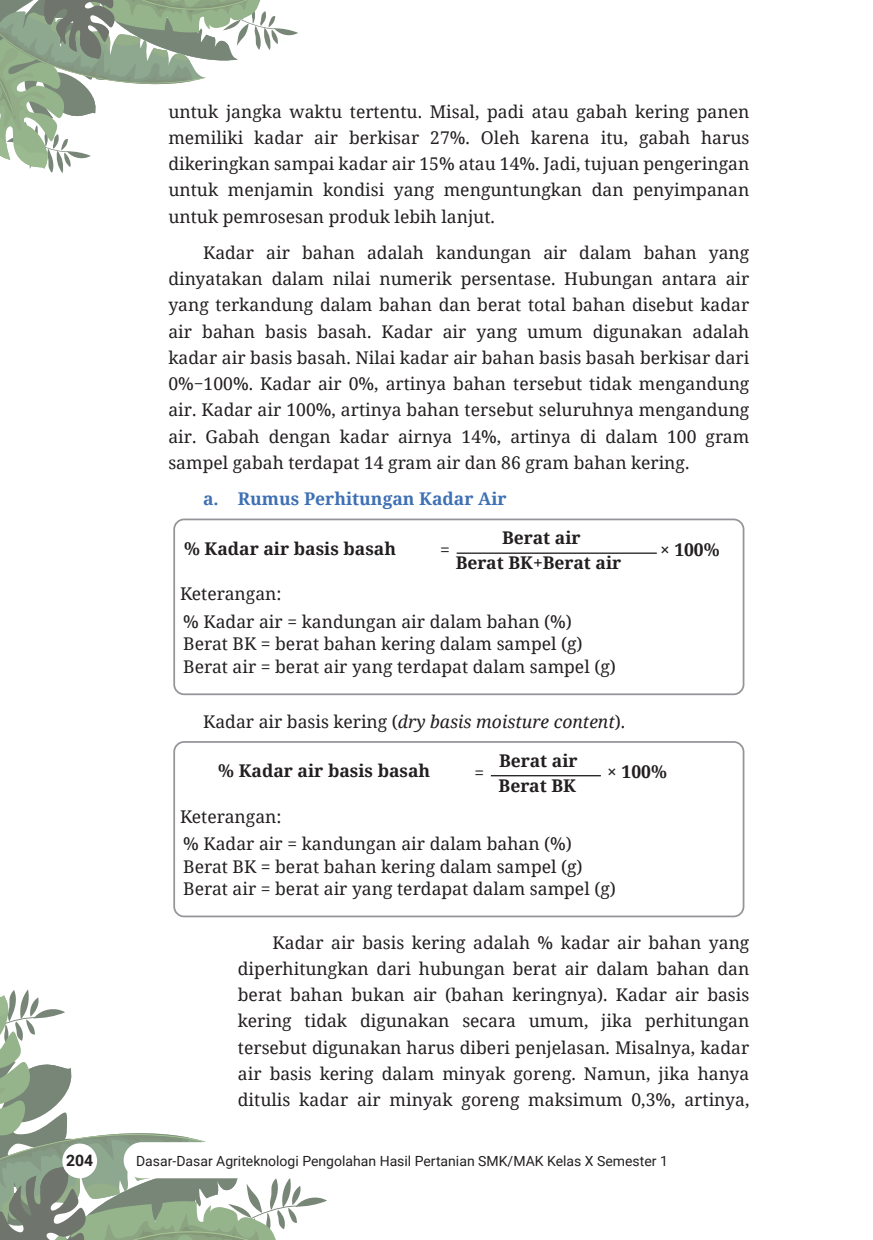
<style>
.page{position:relative;width:873px;height:1240px;background:#fff}
.page>*{position:absolute;margin:0;border:0;box-sizing:border-box;transform-origin:0 0}
._3_isi{font:17.5px/26.2px "Noto Serif";color:#231f20;text-align:justify}
._4_isi{font:17.5px/26.2px "Noto Serif";color:#231f20;text-align:justify}
._3a_isi{font:17.5px/26.2px "Noto Serif";color:#231f20;text-align:justify}
._3_nomor{font:17.5px "Noto Serif";color:#231f20}
._1a_isi{font:700 17.5px "Noto Serif";color:#231f20}
._3_isi-2{font:italic 17.5px "Noto Serif";color:#231f20}
.t1{font:700 17.5px "Noto Serif";color:#3e70b4}
._1a_isi-2{font:17.5px "Noto Serif";color:#231f20}
.t2{font:700 15.75px "Roboto";color:#231f20}
.t3{font:14px "Roboto";color:#231f20}
.s1{font-style:normal}
</style>
<div class="page">
<hr style="left:456px;top:552px;width:200px;height:1px;background:#231f20">
<div style="left:173px;top:518px;width:571px;height:177px;border:2px solid #939598;border-radius:10px"></div>
<hr style="left:490px;top:775px;width:110px;height:1px;background:#231f20">
<div style="left:173px;top:741px;width:571px;height:176px;border:2px solid #939598;border-radius:10px"></div>
<svg style="left:0;top:0;width:298px;height:173px"></svg>
<svg style="left:0;top:989px;width:327px;height:251px"></svg>
<p class="_3a_isi" style="left:168px;top:97px;width:582px">untuk jangka waktu tertentu. Misal, padi atau gabah kering panen memiliki kadar air berkisar 27%. Oleh karena itu, gabah harus dikeringkan sampai kadar air 15% atau 14%. Jadi, tujuan pengeringan untuk menjamin kondisi yang menguntungkan dan penyimpanan untuk pemrosesan produk lebih lanjut.</p>
<p class="_3_isi" style="left:168px;top:238px;width:582px;text-indent:35px">Kadar air bahan adalah kandungan air dalam bahan yang dinyatakan dalam nilai numerik persentase. Hubungan antara air yang terkandung dalam bahan dan berat total bahan disebut kadar air bahan basis basah. Kadar air yang umum digunakan adalah kadar air basis basah. Nilai kadar air bahan basis basah berkisar dari 0%−100%. Kadar air 0%, artinya bahan tersebut tidak mengandung air. Kadar air 100%, artinya bahan tersebut seluruhnya mengandung air. Gabah dengan kadar airnya 14%, artinya di dalam 100 gram sampel gabah terdapat 14 gram air dan 86 gram bahan kering.</p>
<p class="t1" style="left:203px;top:486px;width:305px">a. Rumus Perhitungan Kadar Air</p>
<p class="_1a_isi" style="left:184px;top:536px;width:213px">% Kadar air basis basah</p>
<p class="_1a_isi-2" style="left:440px;top:537px;width:11px">=</p>
<p class="_1a_isi" style="left:502px;top:525px;width:80px">Berat air</p>
<p class="_1a_isi" style="left:659px;top:537px;width:61px">× 100%</p>
<p class="_1a_isi" style="left:455px;top:550px;width:167px">Berat BK+Berat air</p>
<p class="_3_isi" style="left:180px;top:580px;width:103px">Keterangan:</p>
<p class="_3_nomor" style="left:183px;top:609px;width:390px">% Kadar air = kandungan air dalam bahan (%)</p>
<p class="_3_nomor" style="left:183px;top:632px;width:400px">Berat BK = berat bahan kering dalam sampel (g)</p>
<p class="_3_nomor" style="left:183px;top:654px;width:434px">Berat air = berat air yang terdapat dalam sampel (g)</p>
<p class="_3_isi-2" style="left:203px;top:709px;width:423px"><span class="s1">Kadar air basis kering (</span>dry basis moisture content<span class="s1">).</span></p>
<p class="_1a_isi" style="left:218px;top:758px;width:213px">% Kadar air basis basah</p>
<p class="_1a_isi-2" style="left:474px;top:760px;width:11px">=</p>
<p class="_1a_isi" style="left:499px;top:747px;width:80px">Berat air</p>
<p class="_1a_isi" style="left:607px;top:759px;width:61px">× 100%</p>
<p class="_1a_isi" style="left:498px;top:773px;width:79px">Berat BK</p>
<p class="_3_isi" style="left:180px;top:802px;width:103px">Keterangan:</p>
<p class="_3_nomor" style="left:183px;top:832px;width:390px">% Kadar air = kandungan air dalam bahan (%)</p>
<p class="_3_nomor" style="left:183px;top:854px;width:400px">Berat BK = berat bahan kering dalam sampel (g)</p>
<p class="_3_nomor" style="left:183px;top:876px;width:434px">Berat air = berat air yang terdapat dalam sampel (g)</p>
<p class="_4_isi" style="left:238px;top:928px;width:512px;text-indent:35px">Kadar air basis kering adalah % kadar air bahan yang diperhitungkan dari hubungan berat air dalam bahan dan berat bahan bukan air (bahan keringnya). Kadar air basis kering tidak digunakan secara umum, jika perhitungan tersebut digunakan harus diberi penjelasan. Misalnya, kadar air basis kering dalam minyak goreng. Namun, jika hanya ditulis kadar air minyak goreng maksimum 0,3%, artinya,</p>
<p class="t2" style="left:66px;top:1149px;width:29px">204</p>
<p class="t3" style="left:136px;top:1150px;width:533px">Dasar-Dasar Agriteknologi Pengolahan Hasil Pertanian SMK/MAK Kelas X Semester 1</p>
</div>
